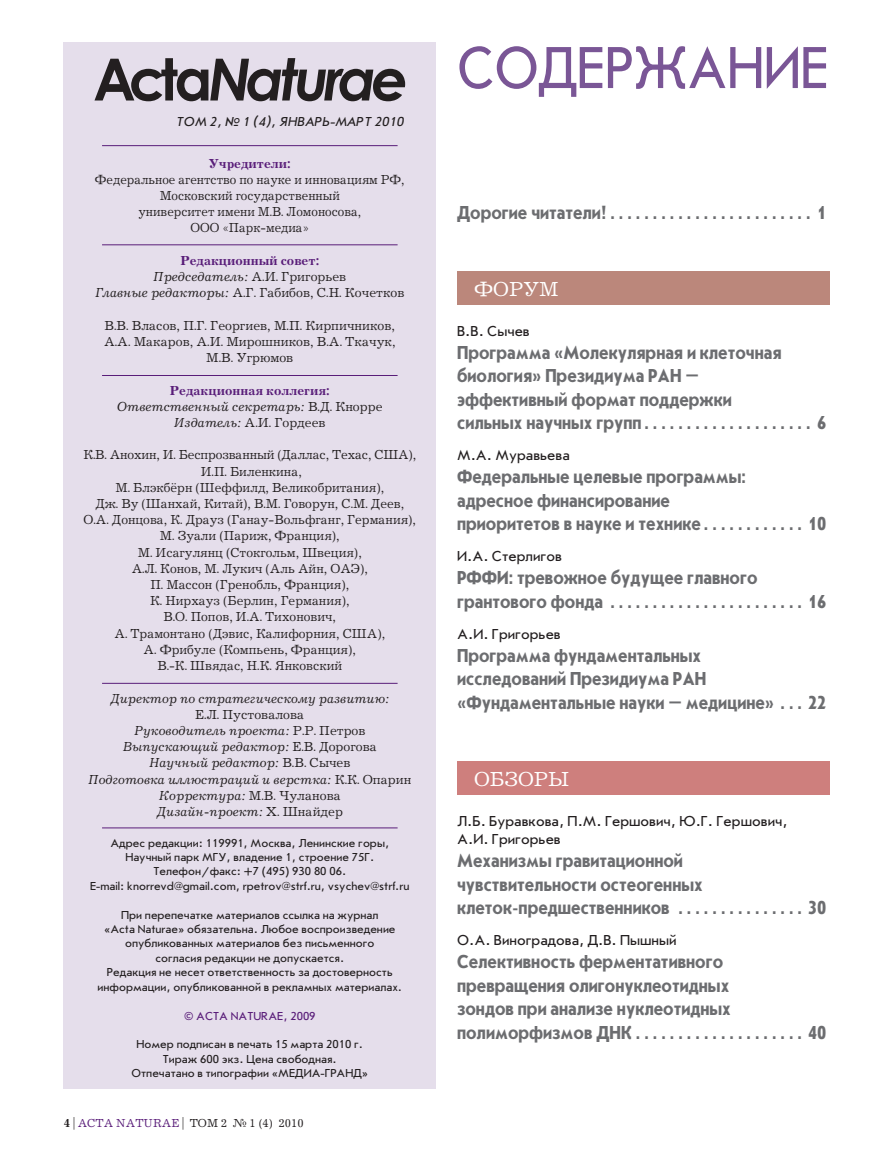
<style>
.page{position:relative;width:893px;height:1170px;background:#fff}
.page>*{position:absolute;margin:0;border:0;box-sizing:border-box;transform-origin:0 0}
.t1{font:61.5px "Journal Sans C";letter-spacing:-.005em;color:#7a5696;scale:.9 1}
.t2{font:21px "Journal C";color:#fff}
.t3{font:700 19.5px/23.4px "Journal Sans C";color:#6c6d70;scale:.9 1}
.t4{font:15px/18px "Journal Sans C";color:#231f20}
.t5{font:13.5px/16.2px "Journal C";color:#231f20;text-align:center}
.t6{font:italic 13.5px/16.2px "Journal C";color:#231f20;text-align:center}
.t7{font:13.5px/16.2px "Journal C";color:#231f20;text-align:center;scale:.95 1}
.t8{font:italic 13.5px "Journal Sans C";letter-spacing:.01em;color:#231f20}
.t9{font:700 13.5px "Journal C";color:#591d79}
.t10{font:12px/14.4px "Journal Sans C";color:#231f20;text-align:center}
.t11{font:12px "Journal C";color:#231f20}
.t12{font:12px "Journal Sans C";color:#591d79}
.s1{font-weight:700;color:#591d79}
.s2{font-style:italic}
.s3{font-weight:700;font-style:normal;color:#591d79}
.s4{font-style:normal}
.s5{font-weight:700}
.s6{color:#591d79}
</style>
<div class="page">
<div style="left:64px;top:43px;width:372px;height:1045px;background:#e5deeb"></div>
<div style="left:457px;top:271px;width:372px;height:34px;background:#bb877b"></div>
<div style="left:457px;top:761px;width:372px;height:34px;background:#ce7f7d"></div>
<hr style="left:102px;top:244px;width:296px;height:1px;background:#591d79">
<hr style="left:102px;top:145px;width:296px;height:1px;background:#591d79">
<hr style="left:102px;top:375px;width:296px;height:1px;background:#591d79">
<hr style="left:102px;top:683px;width:296px;height:1px;background:#591d79">
<hr style="left:102px;top:827px;width:296px;height:1px;background:#591d79">
<svg style="left:94px;top:58px;width:311px;height:43px"></svg>
<p class="t8" style="left:176px;top:115px;width:229px">ТОМ 2, № 1 (4), Январь-март 2010</p>
<p class="t9" style="left:209px;top:155px;width:84px">Учредители:</p>
<p class="t7" style="left:95px;top:172px;width:327px">ФЕДЕРАЛЬНОЕ АГЕНТСТВО ПО НАУКЕ И ИННОВАЦИЯМ РФ, МОСКОВСКИЙ ГОСУДАРСТВЕННЫЙ<br>УНИВЕРСИТЕТ ИМЕНИ М.В. ЛОМОНОСОВА,<br>ООО «ПАРК-МЕДИА»</p>
<p class="t5" style="left:95px;top:253px;width:311px"><span class="s1">Редакционный совет:<br></span><span class="s2">Председатель:</span> А.И. ГРИГОРЬЕВ<br><span class="s2">Главные редакторы:</span> А.Г. ГАБИБОВ, С.Н. КОЧЕТКОВ</p>
<p class="t5" style="left:104px;top:318px;width:293px">В.В. ВЛАСОВ, П.Г. ГЕОРГИЕВ, М.П. КИРПИЧНИКОВ,<br>А.А. МАКАРОВ, А.И. МИРОШНИКОВ, В.А. ТКАЧУК,<br>М.В. УГРЮМОВ</p>
<p class="t6" style="left:117px;top:382px;width:267px"><span class="s3">Редакционная коллегия:<br></span>Ответственный секретарь: <span class="s4">В.Д. КНОРРЕ<br></span>Издатель: <span class="s4">А.И. ГОРДЕЕВ</span></p>
<p class="t5" style="left:83px;top:447px;width:334px">К.В. АНОХИН, И. БЕСПРОЗВАННЫЙ (ДАЛЛАС, ТЕХАС, США), И.П. БИЛЕНКИНА,<br>М. БЛЭКБЁРН (ШЕФФИЛД, ВЕЛИКОБРИТАНИЯ),<br>ДЖ. ВУ (ШАНХАЙ, КИТАЙ), В.М. ГОВОРУН, С.М. ДЕЕВ, О.А. ДОНЦОВА, К. ДРАУЗ (ГАНАУ-ВОЛЬФГАНГ, ГЕРМАНИЯ), М. ЗУАЛИ (ПАРИЖ, ФРАНЦИЯ),<br>М. ИСАГУЛЯНЦ (СТОКГОЛЬМ, ШВЕЦИЯ),<br>А.Л. КОНОВ, М. ЛУКИЧ (АЛЬ АЙН, ОАЭ),<br>П. МАССОН (ГРЕНОБЛЬ, ФРАНЦИЯ),<br>К. НИРХАУЗ (БЕРЛИН, ГЕРМАНИЯ),<br>В.О. ПОПОВ, И.А. ТИХОНОВИЧ,<br>А. ТРАМОНТАНО (ДЭВИС, КАЛИФОРНИЯ, США),<br>А. ФРИБУЛЕ (КОМПЬЕНЬ, ФРАНЦИЯ),<br>В.-К. ШВЯДАС, Н.К. ЯНКОВСКИЙ</p>
<p class="t6" style="left:110px;top:690px;width:281px">Директор по стратегическому развитию:</p>
<p class="t6" style="left:88px;top:706px;width:325px"><span class="s4">Е.Л. ПУСТОВАЛОВА<br></span>Руководитель проекта: <span class="s4">Р.Р. ПЕТРОВ<br></span>Выпускающий редактор: <span class="s4">Е.В. ДОРОГОВА<br></span>Научный редактор: <span class="s4">В.В. СЫЧЕВ<br></span>Подготовка иллюстраций и верстка: <span class="s4">К.К. ОПАРИН<br></span>Корректура: <span class="s4">М.В. ЧУЛАНОВА<br></span>Дизайн-проект: <span class="s4">Х. ШНАЙДЕР</span></p>
<p class="t10" style="left:90px;top:835px;width:321px">Адрес редакции: 119991, Москва, Ленинские горы, Научный парк МГУ, владение 1, строение 75Г.<br>Телефон/факс: +7 (495) 930 80 06.<br>E-mail: knorrevd@gmail.com, rpetrov@strf.ru, vsychev@strf.ru</p>
<p class="t10" style="left:97px;top:907px;width:306px">При перепечатке материалов ссылка на журнал<br>«Acta Naturae» обязательна. Любое воспроизведение опубликованных материалов без письменного<br>согласия редакции не допускается.<br>Редакция не несет ответственность за достоверность информации, опубликованной в рекламных материалах.</p>
<p class="t12" style="left:184px;top:1009px;width:133px">© ACTA NATURAE, 2009</p>
<p class="t10" style="left:132px;top:1037px;width:238px">Номер подписан в печать 15 марта 2010 г.<br>Тираж 600 экз. Цена свободная.<br>Отпечатано в типографии «МЕДИА-ГРАНД»</p>
<p class="t11" style="left:64px;top:1116px;width:241px"><span class="s5">4</span> | <span class="s6">ACTA NATURAE</span> | ТОМ 2 № 1 (4) 2010</p>
<h1 class="t1" style="left:457px;top:37px;width:415px">СОДЕРЖАНИЕ</h1>
<p class="t3" style="left:457px;top:201px;width:412px">Дорогие читатели! . . . . . . . . . . . . . . . . . . . . . . . . 1</p>
<p class="t2" style="left:474px;top:278px;width:86px">ФОРУМ</p>
<p class="t4" style="left:457px;top:322px;width:74px">В.В. Сычев</p>
<p class="t3" style="left:457px;top:341px;width:412px">Программа «Молекулярная и клеточная биология» Президиума РАН –<br>эффективный формат поддержки<br>сильных научных групп . . . . . . . . . . . . . . . . . . . . 6</p>
<p class="t4" style="left:457px;top:446px;width:114px">М.А. Муравьева</p>
<p class="t3" style="left:457px;top:465px;width:412px">Федеральные целевые программы: адресное финансирование<br>приоритетов в науке и технике . . . . . . . . . . . . 10</p>
<p class="t4" style="left:457px;top:547px;width:106px">И.А. Стерлигов</p>
<p class="t3" style="left:457px;top:566px;width:412px">РФФИ: тревожное будущее главного грантового фонда . . . . . . . . . . . . . . . . . . . . . . . 16</p>
<p class="t4" style="left:457px;top:625px;width:105px">А.И. Григорьев</p>
<p class="t3" style="left:457px;top:644px;width:412px">Программа фундаментальных<br>исследований Президиума РАН «Фундаментальные науки – медицине» . . . 22</p>
<p class="t2" style="left:474px;top:768px;width:97px">ОБЗОРЫ</p>
<p class="t4" style="left:457px;top:812px;width:332px">Л.Б. Буравкова, П.М. Гершович, Ю.Г. Гершович,<br>А.И. Григорьев</p>
<p class="t3" style="left:457px;top:849px;width:412px">Механизмы гравитационной чувствительности остеогенных клеток-предшественников . . . . . . . . . . . . . . . 30</p>
<p class="t4" style="left:457px;top:931px;width:221px">О.А. Виноградова, Д.В. Пышный</p>
<p class="t3" style="left:457px;top:950px;width:412px">Селективность ферментативного превращения олигонуклеотидных<br>зондов при анализе нуклеотидных полиморфизмов ДНК . . . . . . . . . . . . . . . . . . . . 40</p>
</div>
